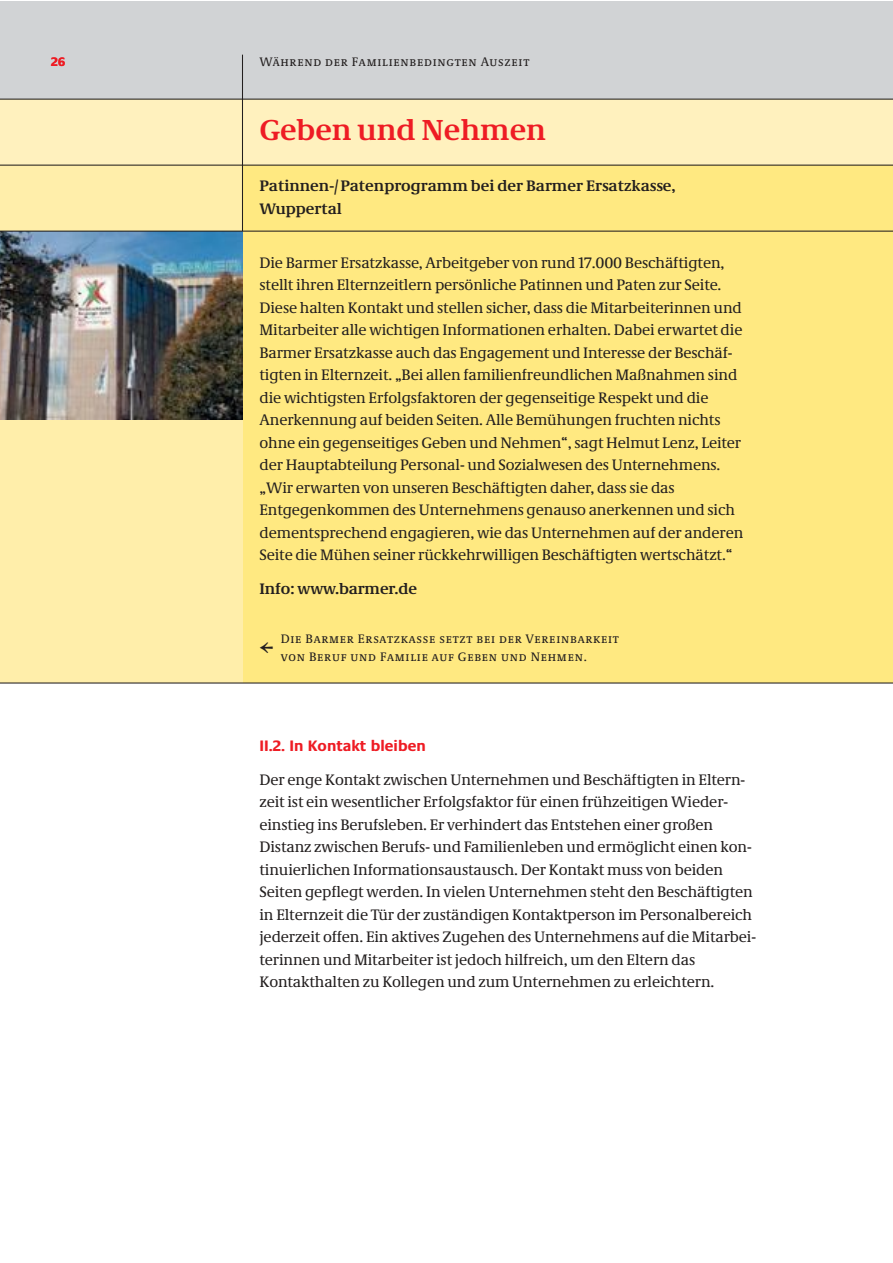
<style>
.page{position:relative;width:893px;height:1263px;background:#fff}
.page>*{position:absolute;margin:0;border:0;box-sizing:border-box;transform-origin:0 0}
.t1{font:700 30px "Neue Demos";color:#ee1c24}
.t2{font:15.75px/22.5px "Neue Demos";letter-spacing:-.01em;color:#231f1f}
.t3{font:700 15.75px/22.5px "Neue Demos";color:#231f1f}
.t4{font:700 15.75px "Neue Praxis";color:#ee1c24}
.t5{font:12.75px/18px "Neue Demos SC Os F";letter-spacing:.06em;color:#231f1f}
.t6{font:700 12.75px "Neue Praxis";color:#ee1c24}
</style>
<div class="page">
<div style="left:0;top:2px;width:892px;height:97px;background:#d1d3d5"></div>
<div style="left:0;top:99px;width:892px;height:584px;background:#ffe981"></div>
<div style="left:0;top:165px;width:242px;height:518px;background:#fea"></div>
<div style="left:0;top:99px;width:892px;height:66px;background:#fff1be"></div>
<hr style="left:242px;top:55px;width:1px;height:176px;background:#231f1f">
<img style="left:0;top:232px;width:242px;height:188px">
<hr style="left:0;top:683px;width:892px;height:1px;background:#231f1f">
<hr style="left:0;top:99px;width:892px;height:1px;background:#231f1f">
<hr style="left:0;top:165px;width:892px;height:1px;background:#231f1f">
<hr style="left:0;top:231px;width:892px;height:1px;background:#231f1f">
<p class="t6" style="left:51px;top:54px;width:16px">26</p>
<p class="t5" style="left:259px;top:53px;width:271px">Während der Familienbedingten Auszeit</p>
<h1 class="t1" style="left:259px;top:112px;width:288px">Geben und Nehmen</h1>
<p class="t3" style="left:259px;top:174px;width:418px">Patinnen-/ Patenprogramm bei der Barmer Ersatzkasse,<br>Wuppertal</p>
<p class="t2" style="left:259px;top:251px;width:485px">Die Barmer Ersatzkasse, Arbeitgeber von rund 17.000 Beschäftigten, stellt ihren Elternzeitlern persönliche Patinnen und Paten zur Seite.<br>Diese halten Kontakt und stellen sicher, dass die Mitarbeiterinnen und Mitarbeiter alle wichtigen Informationen erhalten. Dabei erwartet die Barmer Ersatzkasse auch das Engagement und Interesse der Beschäf&shy;tigten in Elternzeit. „Bei allen familienfreundlichen Maßnahmen sind die wichtigsten Erfolgsfaktoren der gegenseitige Respekt und die Anerkennung auf beiden Seiten. Alle Bemühungen fruchten nichts ohne ein gegenseitiges Geben und Nehmen“, sagt Helmut Lenz, Leiter der Hauptabteilung Personal- und Sozialwesen des Unternehmens. „Wir erwarten von unseren Beschäftigten daher, dass sie das Entgegenkommen des Unternehmens genauso anerkennen und sich dementsprechend engagieren, wie das Unternehmen auf der anderen Seite die Mühen seiner rückkehrwilligen Beschäftigten wertschätzt.“</p>
<p class="t3" style="left:259px;top:577px;width:159px">Info: www.barmer.de</p>
<p class="t5" style="left:281px;top:630px;width:340px">Die Barmer Ersatzkasse setzt bei der Vereinbarkeit von Beruf und Familie auf Geben und Nehmen.</p>
<p class="t4" style="left:259px;top:736px;width:168px">II.2. In Kontakt bleiben</p>
<p class="t2" style="left:259px;top:768px;width:498px">Der enge Kontakt zwischen Unternehmen und Beschäftigten in Eltern&shy;zeit ist ein wesentlicher Erfolgsfaktor für einen frühzeitigen Wieder&shy;einstieg ins Berufsleben. Er verhindert das Entstehen einer großen Distanz zwischen Berufs- und Familienleben und ermöglicht einen kon&shy;tinuierlichen Informationsaustausch. Der Kontakt muss von beiden Seiten gepflegt werden. In vielen Unternehmen steht den Beschäftigten in Elternzeit die Tür der zuständigen Kontaktperson im Personalbereich jederzeit offen. Ein aktives Zugehen des Unternehmens auf die Mitarbei&shy;terinnen und Mitarbeiter ist jedoch hilfreich, um den Eltern das Kontakthalten zu Kollegen und zum Unternehmen zu erleichtern.</p>
</div>
